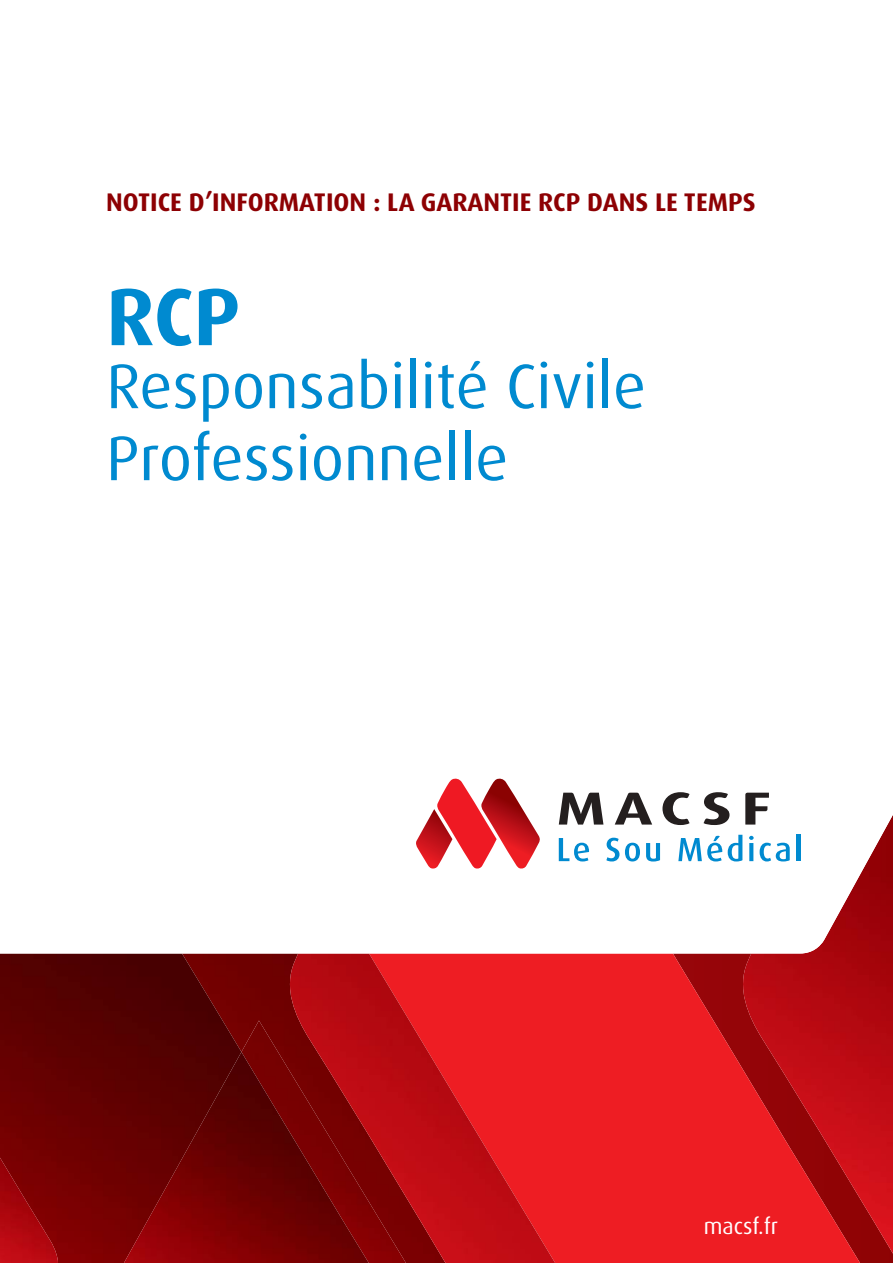
<style>
.page{position:relative;width:893px;height:1263px;background:#fff}
.page>*{position:absolute;margin:0;border:0;box-sizing:border-box;transform-origin:0 0}
.t1{font:700 81px "Dax OT";color:#008ad0}
.t2{font:63px/72px "Dax OT";color:#008ad0}
.t3{font:700 25.5px "Dax OT";color:#8d0003}
.t4{font:22.5px "Dax OT";color:#fff}
</style>
<div class="page">
<svg style="left:558px;top:792px;width:335px;height:148px"></svg>
<div style="left:241px;top:953px;width:47px;height:67px;background:#6e0000"></div>
<img style="left:0;top:953px;width:241px;height:310px">
<img style="left:807px;top:940px;width:86px;height:315px">
<div style="left:241px;top:1020px;width:47px;height:32px;background:#750101"></div>
<img style="left:122px;top:1052px;width:166px;height:211px">
<svg style="left:556px;top:953px;width:317px;height:310px;background:#d8161c"></svg>
<img style="left:288px;top:953px;width:268px;height:310px">
<img style="left:0;top:1157px;width:59px;height:106px">
<svg style="left:559px;top:793px;width:44px;height:31px"></svg>
<svg style="left:745px;top:793px;width:24px;height:31px"></svg>
<svg style="left:703px;top:792px;width:26px;height:33px"></svg>
<svg style="left:615px;top:793px;width:37px;height:31px"></svg>
<svg style="left:662px;top:792px;width:28px;height:33px"></svg>
<svg style="left:559px;top:838px;width:30px;height:23px"></svg>
<svg style="left:606px;top:838px;width:13px;height:23px"></svg>
<svg style="left:625px;top:843px;width:15px;height:18px"></svg>
<svg style="left:646px;top:843px;width:14px;height:18px"></svg>
<svg style="left:678px;top:835px;width:44px;height:26px"></svg>
<svg style="left:728px;top:835px;width:14px;height:26px"></svg>
<svg style="left:749px;top:843px;width:4px;height:18px"></svg>
<svg style="left:749px;top:836px;width:5px;height:4px"></svg>
<svg style="left:760px;top:843px;width:30px;height:18px"></svg>
<hr style="left:797px;top:835px;width:4px;height:26px;background:#008ad0">
<svg style="left:416px;top:778px;width:124px;height:91px"></svg>
<p class="t3" style="left:106px;top:191px;width:651px">NOTICE D’INFORMATION : LA GARANTIE RCP DANS LE TEMPS</p>
<h1 class="t1" style="left:106px;top:282px;width:135px">RCP</h1>
<h2 class="t2" style="left:106px;top:354px;width:541px">Responsabilité Civile<br>Professionnelle</h2>
<p class="t4" style="left:704px;top:1216px;width:76px">macsf.fr</p>
</div>
